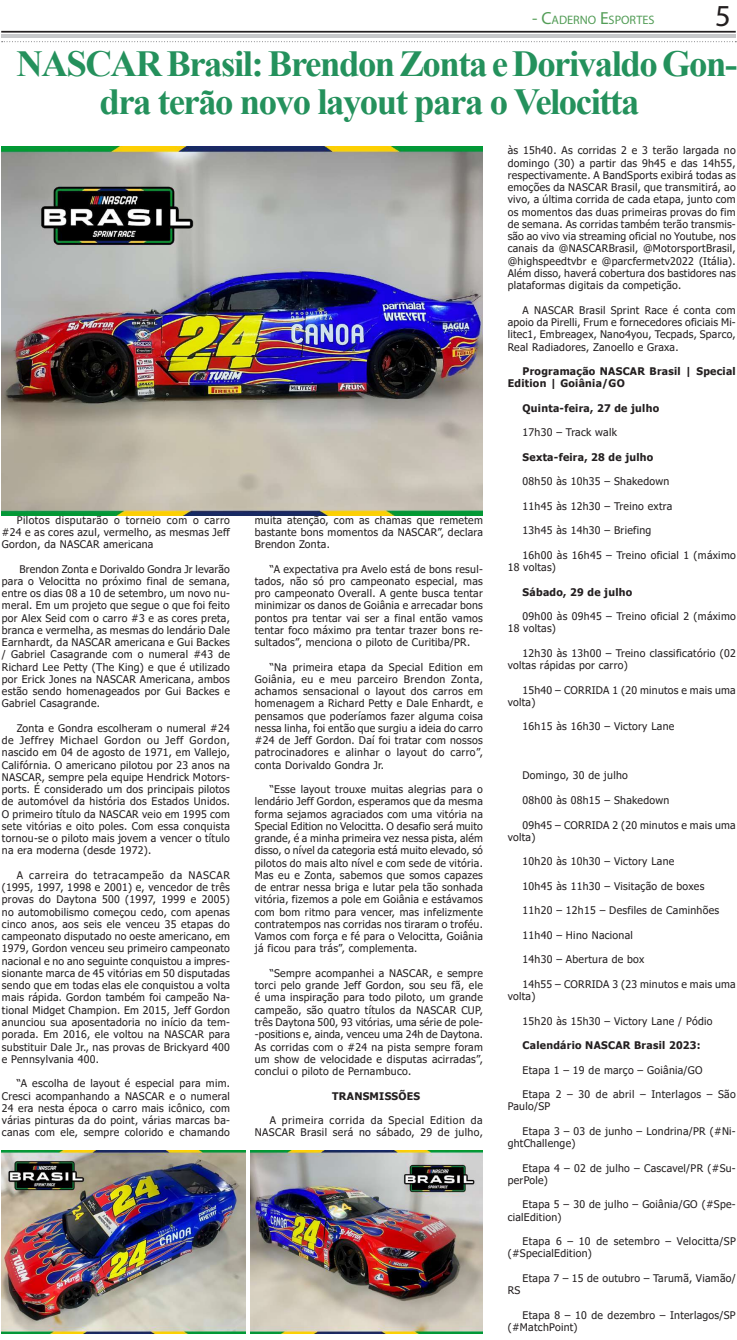
<style>
.page{position:relative;width:737px;height:1340px;background:#fff}
.page>*{position:absolute;margin:0;border:0;box-sizing:border-box;transform-origin:0 0}
.t1{font:700 36.75px/38.5px "Times New Roman";letter-spacing:-.04em;color:#24915c;text-align:center}
.t2{font:30.62px "Myriad Pro";color:#231f20}
.t3{font:12.25px "Myriad Pro";color:#539d57}
.t4{font:10.5px/12.2px "Tahoma";letter-spacing:.025em;color:#231f20;text-align:justify}
.t5{font:700 10.5px/12.2px "Tahoma";letter-spacing:.025em;color:#231f20}
.t6{font:10.5px/12.2px "Tahoma";letter-spacing:.045em;color:#231f20;text-align:right}
.s1{font-size:17.5px}
</style>
<div class="page">
<hr style="left:1px;top:35px;width:734px;height:3px;background:#c7c8ca">
<hr style="left:1px;top:31px;width:734px;height:2px;background:#231f20">
<svg style="left:2px;top:41px;width:734px;height:1px"></svg>
<img style="left:2px;top:146px;width:481px;height:369px">
<img style="left:250px;top:1150px;width:233px;height:183px">
<img style="left:2px;top:1150px;width:244px;height:183px">
<p class="t3" style="left:532px;top:13px;width:124px"><span class="s1">- C</span>ADERNO <span class="s1">E</span>SPORTES</p>
<h2 class="t2" style="left:715px;top:-3px;width:17px">5</h2>
<h1 class="t1" style="left:16px;top:43px;width:722px">NASCAR Brasil: Brendon Zonta e Dorivaldo Gon&shy;dra terão novo layout para o Velocitta</h1>
<p class="t4" style="left:2px;top:514px;width:229px;text-indent:15px">Pilotos disputarão o torneio com o carro #24 e as cores azul, vermelho, as mesmas Jeff Gordon, da NASCAR americana</p>
<p class="t4" style="left:2px;top:563px;width:229px;text-indent:18px">Brendon Zonta e Dorivaldo Gondra Jr levarão para o Velocitta no próximo final de semana, entre os dias 08 a 10 de setembro, um novo nu&shy;meral. Em um projeto que segue o que foi feito por Alex Seid com o carro #3 e as cores preta, branca e vermelha, as mesmas do lendário Dale Earnhardt, da NASCAR americana e Gui Backes / Gabriel Casagrande com o numeral #43 de Richard Lee Petty (The King) e que é utilizado por Erick Jones na NASCAR Americana, ambos estão sendo homenageados por Gui Backes e Gabriel Casagrande.</p>
<p class="t4" style="left:2px;top:722px;width:230px;text-indent:15px">Zonta e Gondra escolheram o numeral #24 de Jeffrey Michael Gordon ou Jeff Gordon, nascido em 04 de agosto de 1971, em Vallejo, Califórnia. O americano pilotou por 23 anos na NASCAR, sempre pela equipe Hendrick Motors&shy;ports. É considerado um dos principais pilotos de automóvel da história dos Estados Unidos.<br>O primeiro título da NASCAR veio em 1995 com sete vitórias e oito poles. Com essa conquista tornou-se o piloto mais jovem a vencer o título na era moderna (desde 1972).</p>
<p class="t4" style="left:2px;top:869px;width:230px;text-indent:15px">A carreira do tetracampeão da NASCAR (1995, 1997, 1998 e 2001) e, vencedor de três provas do Daytona 500 (1997, 1999 e 2005) no automobilismo começou cedo, com apenas cinco anos, aos seis ele venceu 35 etapas do campeonato disputado no oeste americano, em 1979, Gordon venceu seu primeiro campeonato nacional e no ano seguinte conquistou a impres&shy;sionante marca de 45 vitórias em 50 disputadas sendo que em todas elas ele conquistou a volta mais rápida. Gordon também foi campeão Na&shy;tional Midget Champion. Em 2015, Jeff Gordon anunciou sua aposentadoria no início da tem&shy;porada. Em 2016, ele voltou na NASCAR para substituir Dale Jr., nas provas de Brickyard 400 e Pennsylvania 400.</p>
<p class="t4" style="left:2px;top:1077px;width:230px;text-indent:15px">“A escolha de layout é especial para mim.<br>Cresci acompanhando a NASCAR e o numeral 24 era nesta época o carro mais icônico, com várias pinturas da do point, várias marcas ba&shy;canas com ele, sempre colorido e chamando</p>
<p class="t4" style="left:255px;top:514px;width:229px">muita atenção, com as chamas que remetem bastante bons momentos da NASCAR”, declara Brendon Zonta.</p>
<p class="t4" style="left:255px;top:563px;width:230px;text-indent:15px">“A expectativa pra Avelo está de bons resul&shy;tados, não só pro campeonato especial, mas pro campeonato Overall. A gente busca tentar minimizar os danos de Goiânia e arrecadar bons pontos pra tentar vai ser a final então vamos tentar foco máximo pra tentar trazer bons re&shy;sultados”, menciona o piloto de Curitiba/PR.</p>
<p class="t4" style="left:255px;top:661px;width:230px;text-indent:15px">“Na primeira etapa da Special Edition em Goiânia, eu e meu parceiro Brendon Zonta, achamos sensacional o layout dos carros em homenagem a Richard Petty e Dale Enhardt, e pensamos que poderíamos fazer alguma coisa nessa linha, foi então que surgiu a ideia do carro #24 de Jeff Gordon. Daí foi tratar com nossos patrocinadores e alinhar o layout do carro”, conta Dorivaldo Gondra Jr.</p>
<p class="t4" style="left:255px;top:783px;width:230px;text-indent:15px">“Esse layout trouxe muitas alegrias para o lendário Jeff Gordon, esperamos que da mesma forma sejamos agraciados com uma vitória na Special Edition no Velocitta. O desafio será muito grande, é a minha primeira vez nessa pista, além disso, o nível da categoria está muito elevado, só pilotos do mais alto nível e com sede de vitória.<br>Mas eu e Zonta, sabemos que somos capazes de entrar nessa briga e lutar pela tão sonhada vitória, fizemos a pole em Goiânia e estávamos com bom ritmo para vencer, mas infelizmente contratempos nas corridas nos tiraram o troféu.<br>Vamos com força e fé para o Velocitta, Goiânia já ficou para trás”, complementa.</p>
<p class="t4" style="left:255px;top:967px;width:230px;text-indent:15px">“Sempre acompanhei a NASCAR, e sempre torci pelo grande Jeff Gordon, sou seu fã, ele é uma inspiração para todo piloto, um grande campeão, são quatro títulos da NASCAR CUP, três Daytona 500, 93 vitórias, uma série de pole--positions e, ainda, venceu uma 24h de Daytona.<br>As corridas com o #24 na pista sempre foram um show de velocidade e disputas acirradas”, conclui o piloto de Pernambuco.</p>
<p class="t5" style="left:332px;top:1090px;width:90px">TRANSMISSÕES</p>
<p class="t6" style="left:255px;top:1114px;width:229px">A primeira corrida da Special Edition da<br>NASCAR Brasil será no sábado, 29 de julho,</p>
<p class="t4" style="left:507px;top:145px;width:230px">às 15h40. As corridas 2 e 3 terão largada no domingo (30) a partir das 9h45 e das 14h55, respectivamente. A BandSports exibirá todas as emoções da NASCAR Brasil, que transmitirá, ao vivo, a última corrida de cada etapa, junto com os momentos das duas primeiras provas do fim de semana. As corridas também terão transmis&shy;são ao vivo via streaming oficial no Youtube, nos canais da @NASCARBrasil, @MotorsportBrasil, @highspeedtvbr e @parcfermetv2022 (Itália).<br>Além disso, haverá cobertura dos bastidores nas plataformas digitais da competição.</p>
<p class="t4" style="left:507px;top:304px;width:230px;text-indent:15px">A NASCAR Brasil Sprint Race é conta com apoio da Pirelli, Frum e fornecedores oficiais Mi&shy;litec1, Embreagex, Nano4you, Tecpads, Sparco, Real Radiadores, Zanoello e Graxa.</p>
<p class="t5" style="left:507px;top:365px;width:230px;text-indent:15px">Programação NASCAR Brasil | Special<br>Edition | Goiânia/GO</p>
<p class="t5" style="left:522px;top:402px;width:138px">Quinta-feira, 27 de julho</p>
<p class="t4" style="left:522px;top:427px;width:96px">17h30 – Track walk</p>
<p class="t5" style="left:522px;top:451px;width:132px">Sexta-feira, 28 de julho</p>
<p class="t4" style="left:522px;top:476px;width:148px">08h50 às 10h35 – Shakedown</p>
<p class="t4" style="left:522px;top:500px;width:151px">11h45 às 12h30 – Treino extra</p>
<p class="t4" style="left:522px;top:525px;width:130px">13h45 às 14h30 – Briefing</p>
<p class="t4" style="left:507px;top:549px;width:230px;text-indent:15px">16h00 às 16h45 – Treino oficial 1 (máximo<br>18 voltas)</p>
<p class="t5" style="left:522px;top:586px;width:111px">Sábado, 29 de julho</p>
<p class="t4" style="left:507px;top:611px;width:230px;text-indent:15px">09h00 às 09h45 – Treino oficial 2 (máximo<br>18 voltas)</p>
<p class="t4" style="left:507px;top:647px;width:229px;text-indent:15px">12h30 às 13h00 – Treino classificatório (02 voltas rápidas por carro)</p>
<p class="t4" style="left:507px;top:684px;width:229px;text-indent:15px">15h40 – CORRIDA 1 (20 minutos e mais uma volta)</p>
<p class="t4" style="left:522px;top:721px;width:153px">16h15 às 16h30 – Victory Lane</p>
<p class="t4" style="left:522px;top:770px;width:107px">Domingo, 30 de julho</p>
<p class="t4" style="left:522px;top:794px;width:148px">08h00 às 08h15 – Shakedown</p>
<p class="t4" style="left:507px;top:819px;width:229px;text-indent:15px">09h45 – CORRIDA 2 (20 minutos e mais uma volta)</p>
<p class="t4" style="left:522px;top:856px;width:153px">10h20 às 10h30 – Victory Lane</p>
<p class="t4" style="left:522px;top:880px;width:183px">10h45 às 11h30 – Visitação de boxes</p>
<p class="t4" style="left:522px;top:905px;width:198px">11h20 – 12h15 – Desfiles de Caminhões</p>
<p class="t4" style="left:522px;top:929px;width:112px">11h40 – Hino Nacional</p>
<p class="t4" style="left:522px;top:954px;width:123px">14h30 – Abertura de box</p>
<p class="t4" style="left:507px;top:978px;width:229px;text-indent:15px">14h55 – CORRIDA 3 (23 minutos e mais uma volta)</p>
<p class="t4" style="left:522px;top:1015px;width:191px">15h20 às 15h30 – Victory Lane / Pódio</p>
<p class="t5" style="left:522px;top:1039px;width:180px">Calendário NASCAR Brasil 2023:</p>
<p class="t4" style="left:522px;top:1064px;width:181px">Etapa 1 – 19 de março – Goiânia/GO</p>
<p class="t4" style="left:507px;top:1088px;width:229px;text-indent:15px">Etapa 2 – 30 de abril – Interlagos – São<br>Paulo/SP</p>
<p class="t4" style="left:507px;top:1125px;width:229px;text-indent:15px">Etapa 3 – 03 de junho – Londrina/PR (#Ni&shy;ghtChallenge)</p>
<p class="t4" style="left:507px;top:1162px;width:229px;text-indent:15px">Etapa 4 – 02 de julho – Cascavel/PR (#Su&shy;perPole)</p>
<p class="t4" style="left:507px;top:1199px;width:229px;text-indent:15px">Etapa 5 – 30 de julho – Goiânia/GO (#Spe&shy;cialEdition)</p>
<p class="t4" style="left:507px;top:1235px;width:229px;text-indent:15px">Etapa 6 – 10 de setembro – Velocitta/SP (#SpecialEdition)</p>
<p class="t4" style="left:522px;top:1272px;width:215px">Etapa 7 – 15 de outubro – Tarumã, Viamão/</p>
<p class="t4" style="left:507px;top:1284px;width:14px">RS</p>
<p class="t4" style="left:507px;top:1309px;width:229px;text-indent:15px">Etapa 8 – 10 de dezembro – Interlagos/SP (#MatchPoint)</p>
</div>
